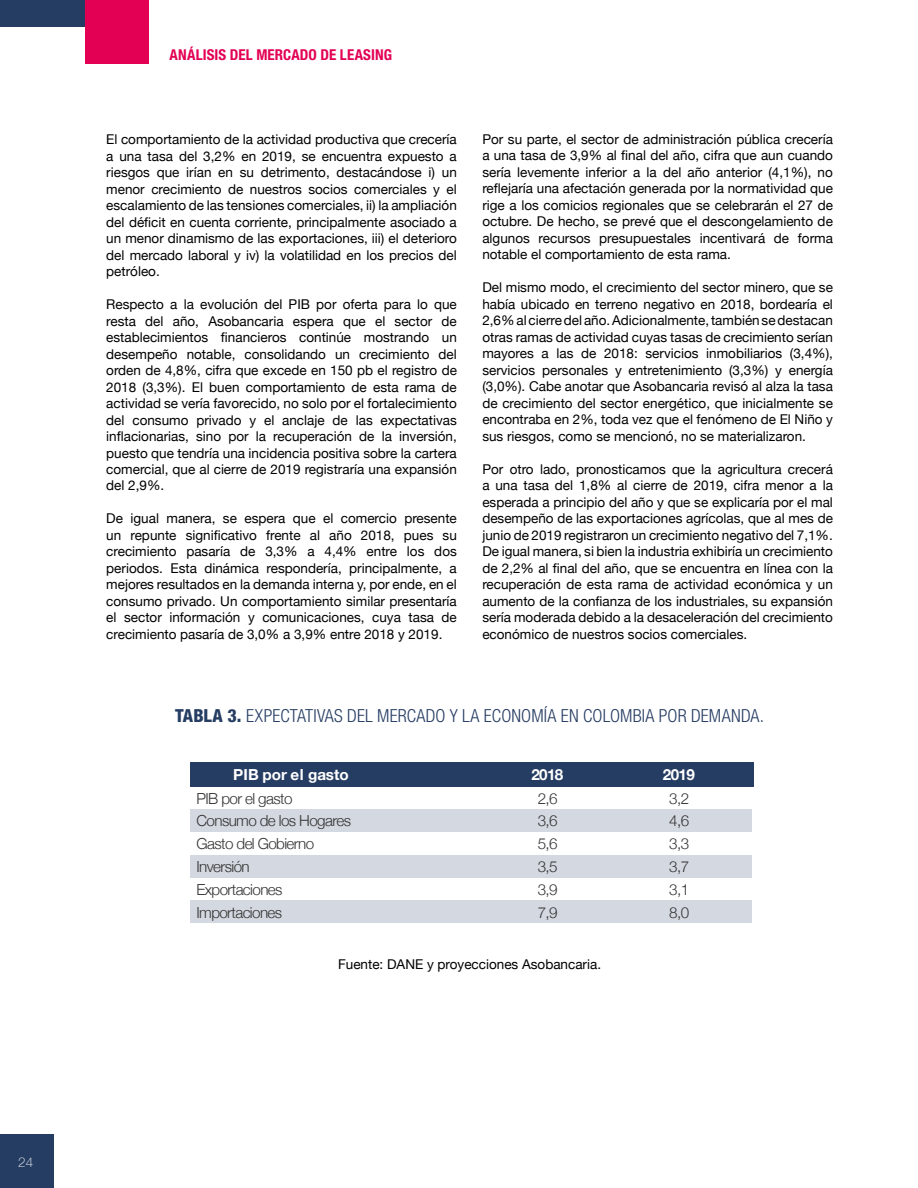
<style>
.page{position:relative;width:918px;height:1188px;background:#fff}
.page>*{position:absolute;margin:0;border:0;box-sizing:border-box;transform-origin:0 0}
.t1{font:300 condensed 18px "Helvetica Neue LT Std";letter-spacing:.01em;color:#263d63}
.t2{font:300 15.15px/22.8px "Helvetica Neue";letter-spacing:-.04em;color:#333;text-align:justify}
.t3{font:700 15.15px "Helvetica Neue";letter-spacing:-.005em;color:#fff}
.t4{font:700 condensed 15px "Helvetica Neue LT Std";letter-spacing:.005em;color:#e30054}
.t5{font:13.5px/16.5px "Helvetica Neue";color:#000;text-align:justify}
.t6{font:100 13.5px "Helvetica Neue";color:#fff}
.s1{font-weight:800}
</style>
<div class="page">
<div style="left:0;top:1134px;width:54px;height:54px;background:#263d63"></div>
<div style="left:85px;top:0;width:64px;height:64px;background:#e30054"></div>
<div style="left:0;top:0;width:85px;height:27px;background:#263d63"></div>
<div style="left:190px;top:809px;width:562px;height:23px;background:#d4d8e0"></div>
<div style="left:190px;top:855px;width:562px;height:23px;background:#d4d8e0"></div>
<div style="left:190px;top:900px;width:562px;height:23px;background:#d4d8e0"></div>
<div style="left:190px;top:762px;width:564px;height:24px;background:#263d63"></div>
<p class="t4" style="left:170px;top:46px;width:224px">ANÁLISIS DEL MERCADO DE LEASING</p>
<p class="t5" style="left:106px;top:132px;width:352px">El comportamiento de la actividad productiva que crecería a una tasa del 3,2% en 2019, se encuentra expuesto a riesgos que irían en su detrimento, destacándose i) un menor crecimiento de nuestros socios comerciales y el escalamiento de las tensiones comerciales, ii) la ampliación del déficit en cuenta corriente, principalmente asociado a un menor dinamismo de las exportaciones, iii) el deterioro del mercado laboral y iv) la volatilidad en los precios del petróleo.</p>
<p class="t5" style="left:106px;top:297px;width:352px">Respecto a la evolución del PIB por oferta para lo que resta del año, Asobancaria espera que el sector de establecimientos financieros continúe mostrando un desempeño notable, consolidando un crecimiento del orden de 4,8%, cifra que excede en 150 pb el registro de 2018 (3,3%). El buen comportamiento de esta rama de actividad se vería favorecido, no solo por el fortalecimiento del consumo privado y el anclaje de las expectativas inflacionarias, sino por la recuperación de la inversión, puesto que tendría una incidencia positiva sobre la cartera comercial, que al cierre de 2019 registraría una expansión del 2,9%.</p>
<p class="t5" style="left:106px;top:511px;width:352px">De igual manera, se espera que el comercio presente un repunte significativo frente al año 2018, pues su crecimiento pasaría de 3,3% a 4,4% entre los dos periodos. Esta dinámica respondería, principalmente, a mejores resultados en la demanda interna y, por ende, en el consumo privado. Un comportamiento similar presentaría el sector información y comunicaciones, cuya tasa de crecimiento pasaría de 3,0% a 3,9% entre 2018 y 2019.</p>
<p class="t5" style="left:482px;top:132px;width:352px">Por su parte, el sector de administración pública crecería a una tasa de 3,9% al final del año, cifra que aun cuando sería levemente inferior a la del año anterior (4,1%), no reflejaría una afectación generada por la normatividad que rige a los comicios regionales que se celebrarán el 27 de octubre. De hecho, se prevé que el descongelamiento de algunos recursos presupuestales incentivará de forma notable el comportamiento de esta rama.</p>
<p class="t5" style="left:482px;top:280px;width:352px">Del mismo modo, el crecimiento del sector minero, que se había ubicado en terreno negativo en 2018, bordearía el 2,6% al cierre del año. Adicionalmente, también se destacan otras ramas de actividad cuyas tasas de crecimiento serían mayores a las de 2018: servicios inmobiliarios (3,4%), servicios personales y entretenimiento (3,3%) y energía (3,0%). Cabe anotar que Asobancaria revisó al alza la tasa de crecimiento del sector energético, que inicialmente se encontraba en 2%, toda vez que el fenómeno de El Niño y sus riesgos, como se mencionó, no se materializaron.</p>
<p class="t5" style="left:482px;top:462px;width:352px">Por otro lado, pronosticamos que la agricultura crecerá a una tasa del 1,8% al cierre de 2019, cifra menor a la esperada a principio del año y que se explicaría por el mal desempeño de las exportaciones agrícolas, que al mes de junio de 2019 registraron un crecimiento negativo del 7,1%.<br>De igual manera, si bien la industria exhibiría un crecimiento de 2,2% al final del año, que se encuentra en línea con la recuperación de esta rama de actividad económica y un aumento de la confianza de los industriales, su expansión sería moderada debido a la desaceleración del crecimiento económico de nuestros socios comerciales.</p>
<h1 class="t1" style="left:175px;top:705px;width:591px"><span class="s1">TABLA 3.</span> EXPECTATIVAS DEL MERCADO Y LA ECONOMÍA EN COLOMBIA POR DEMANDA.</h1>
<p class="t3" style="left:233px;top:763px;width:117px">PIB por el gasto</p>
<p class="t3" style="left:531px;top:763px;width:34px">2018</p>
<p class="t3" style="left:663px;top:763px;width:34px">2019</p>
<p class="t2" style="left:197px;top:786px;width:156px;text-align:left">PIB por el gasto<br>Consumo de los Hogares<br>Gasto del Gobierno<br>Inversión<br>Exportaciones<br>Importaciones</p>
<p class="t2" style="left:538px;top:786px;width:21px">2,6<br>3,6<br>5,6<br>3,5<br>3,9<br>7,9</p>
<p class="t2" style="left:669px;top:786px;width:21px">3,2<br>4,6<br>3,3<br>3,7<br>3,1<br>8,0</p>
<p class="t5" style="left:338px;top:957px;width:265px">Fuente: DANE y proyecciones Asobancaria.</p>
<p class="t6" style="left:18px;top:1152px;width:17px">24</p>
</div>
